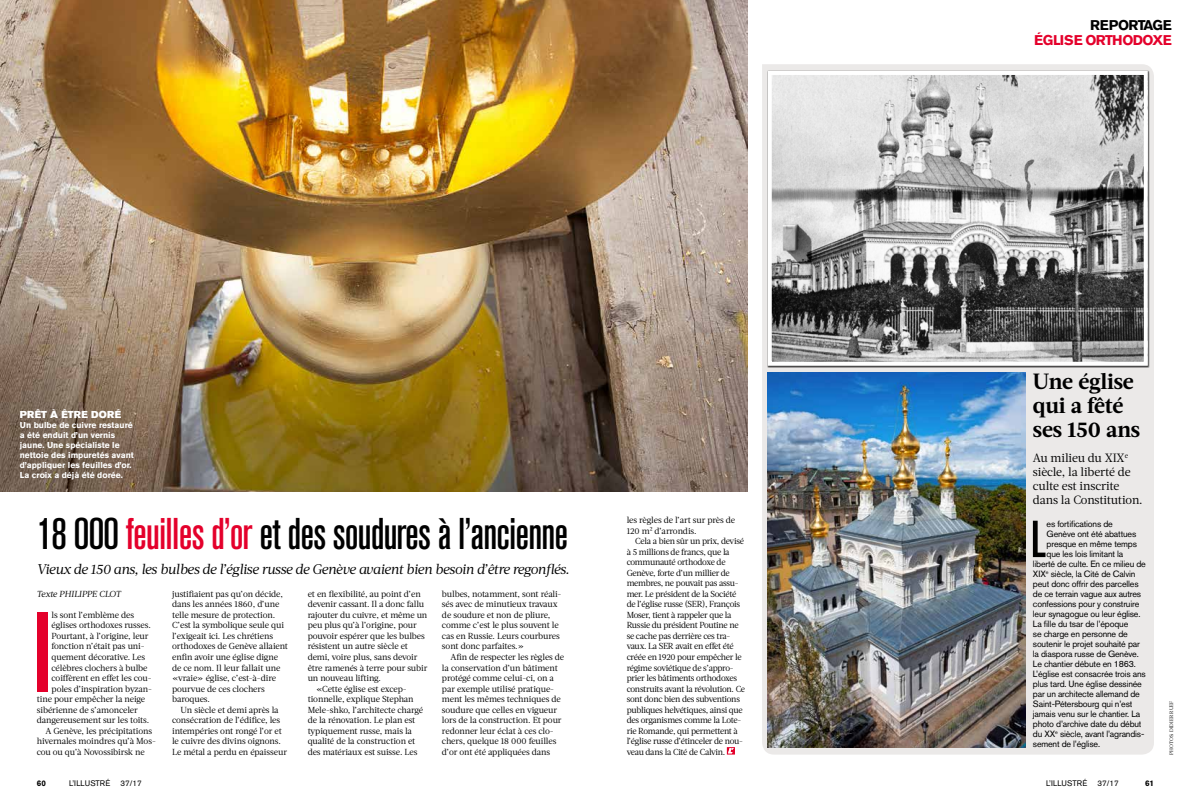
<style>
.page{position:relative;width:1191px;height:800px;background:#fff}
.page>*{position:absolute;margin:0;border:0;box-sizing:border-box;transform-origin:0 0}
.t1{font:500 condensed 112.9px "Akzidenz Grotesk BE";color:#e4002b}
.t2{font:500 condensed 51.5px "Akzidenz Grotesk BE";color:#000}
.t3{font:500 condensed 44px "Akzidenz Grotesk BE";letter-spacing:-.02em;color:#000}
.t4{font:700 22px/24px "Acta";letter-spacing:-.01em;color:#000}
.t5{font:italic 14px "Acta";letter-spacing:-.03em;color:#000}
.t6{font:700 14px "Akzidenz Grotesk BE";letter-spacing:-.03em;color:#e4002b}
.t7{font:700 14px "Akzidenz Grotesk BE";letter-spacing:-.04em;color:#000}
.t8{font:12px/14px "Acta";letter-spacing:-.01em;color:#000}
.t9{font:10px "Akzidenz Grotesk BE Super";letter-spacing:.03em;color:#fff}
.t10{font:9px "Akzidenz Grotesk BE";letter-spacing:-.02em;color:#000}
.t11{font:8.8px/10.5px "Acta";letter-spacing:-.02em;color:#000}
.t12{font:italic 8.8px "Acta";letter-spacing:-.02em;color:#000}
.t13{font:700 8.5px/10px "Akzidenz Grotesk BE";color:#fff}
.t14{font:8px "Akzidenz Grotesk BE";color:#000}
.t15{font:700 8px "Akzidenz Grotesk BE";color:#000}
.t16{font:5px "Acta";letter-spacing:-.01em;color:#000}
.s1{color:#e4002b}
</style>
<div class="page">
<div style="left:762px;top:64px;width:392px;height:690px;background:#ebe9e8"></div>
<img style="left:767px;top:372px;width:258px;height:375px">
<img style="left:0;top:0;width:748px;height:491px">
<svg style="left:727px;top:747px;width:8px;height:7px"></svg>
<img style="left:772px;top:76px;width:370px;height:284px">
<div style="left:767px;top:71px;width:380px;height:294px;border:4px solid #fff"></div>
<p class="t9" style="left:20px;top:408px;width:103px">PRÊT À ÊTRE DORÉ</p>
<p class="t13" style="left:20px;top:419px;width:116px">Un bulbe de cuivre restauré a été enduit d’un vernis jaune. Une spécialiste le nettoie des impuretés avant d’appliquer les feuilles d’or.<br>La croix a déjà été dorée.</p>
<h3 class="t3" style="left:37px;top:508px;width:533px">18 000 <span class="s1">feuilles d’or</span> et des soudures à l’ancienne</h3>
<h3 class="t5" style="left:37px;top:561px;width:534px">Vieux de 150 ans, les bulbes de l’église russe de Genève avaient bien besoin d’être regonflés.</h3>
<p class="t12" style="left:37px;top:588px;width:86px">Texte PHILIPPE CLOT</p>
<h1 class="t1" style="left:33px;top:588px;width:20px">I</h1>
<p class="t11" style="left:52px;top:609px;width:84px">ls sont l’emblème des</p>
<p class="t11" style="left:52px;top:620px;width:101px">églises orthodoxes russes.</p>
<p class="t11" style="left:52px;top:630px;width:98px">Pourtant, à l’origine, leur</p>
<p class="t11" style="left:52px;top:641px;width:95px">fonction n’était pas uni-</p>
<p class="t11" style="left:52px;top:651px;width:95px">quement décorative. Les</p>
<p class="t11" style="left:52px;top:662px;width:98px">célèbres clochers à bulbe</p>
<p class="t11" style="left:52px;top:672px;width:101px">coiffèrent en effet les cou-</p>
<p class="t11" style="left:52px;top:683px;width:102px">poles d’inspiration byzan-</p>
<p class="t11" style="left:37px;top:693px;width:110px">tine pour empêcher la neige</p>
<p class="t11" style="left:37px;top:704px;width:102px">sibérienne de s’amonceler</p>
<p class="t11" style="left:37px;top:714px;width:114px">dangereusement sur les toits.</p>
<p class="t11" style="left:45px;top:725px;width:108px">A Genève, les précipitations</p>
<p class="t11" style="left:37px;top:735px;width:120px">hivernales moindres qu’à Mos-</p>
<p class="t11" style="left:37px;top:746px;width:109px">cou ou qu’à Novossibirsk ne</p>
<p class="t11" style="left:172px;top:588px;width:117px">justifiaient pas qu’on décide, dans les années 1860, d’une telle mesure de protection.<br>C’est la symbolique seule qui l’exigeait ici. Les chrétiens orthodoxes de Genève allaient enfin avoir une église digne de ce nom. Il leur fallait une «vraie» église, c’est-à-dire pourvue de ces clochers baroques.</p>
<p class="t11" style="left:172px;top:704px;width:116px;text-indent:9px">Un siècle et demi après la consécration de l’édifice, les intempéries ont rongé l’or et le cuivre des divins oignons.<br>Le métal a perdu en épaisseur</p>
<p class="t11" style="left:308px;top:588px;width:115px">et en flexibilité, au point d’en</p>
<p class="t11" style="left:308px;top:599px;width:118px">devenir cassant. Il a donc fallu</p>
<p class="t11" style="left:308px;top:609px;width:121px">rajouter du cuivre, et même un</p>
<p class="t11" style="left:308px;top:620px;width:111px">peu plus qu’à l’origine, pour</p>
<p class="t11" style="left:308px;top:630px;width:119px">pouvoir espérer que les bulbes</p>
<p class="t11" style="left:308px;top:641px;width:102px">résistent un autre siècle et</p>
<p class="t11" style="left:308px;top:651px;width:111px">demi, voire plus, sans devoir</p>
<p class="t11" style="left:308px;top:662px;width:121px">être ramenés à terre pour subir</p>
<p class="t11" style="left:308px;top:672px;width:75px">un nouveau lifting.</p>
<p class="t11" style="left:316px;top:683px;width:92px">«Cette église est excep-</p>
<p class="t11" style="left:308px;top:693px;width:108px">tionnelle, explique Stephan</p>
<p class="t11" style="left:308px;top:704px;width:117px">Mele-shko, l’architecte chargé</p>
<p class="t11" style="left:308px;top:714px;width:109px">de la rénovation. Le plan est</p>
<p class="t11" style="left:308px;top:725px;width:106px">typiquement russe, mais la</p>
<p class="t11" style="left:308px;top:735px;width:109px">qualité de la construction et</p>
<p class="t11" style="left:308px;top:746px;width:111px">des matériaux est suisse. Les</p>
<p class="t11" style="left:442px;top:588px;width:121px">bulbes, notamment, sont réali&shy;sés avec de minutieux travaux de soudure et non de pliure, comme c’est le plus souvent le cas en Russie. Leurs courbures sont donc parfaites.»</p>
<p class="t11" style="left:442px;top:651px;width:124px;text-indent:9px">Afin de respecter les règles de la conservation d’un bâtiment protégé comme celui-ci, on a par exemple utilisé pratique&shy;ment les mêmes techniques de soudure que celles en vigueur lors de la construction. Et pour redonner leur éclat à ces clo&shy;chers, quelque 18 000 feuilles d’or ont été appliquées dans</p>
<p class="t11" style="left:626px;top:515px;width:110px">les règles de l’art sur près de<br>120 m² d’arrondis.</p>
<p class="t11" style="left:626px;top:536px;width:120px;text-indent:9px">Cela a bien sûr un prix, devisé à 5 millions de francs, que la communauté orthodoxe de<br>Genève, forte d’un millier de membres, ne pouvait pas assu&shy;mer. Le président de la Société de l’église russe (SER), François<br>Moser, tient à rappeler que la<br>Russie du président Poutine ne se cache pas derrière ces tra&shy;vaux. La SER avait en effet été créée en 1920 pour empêcher le régime soviétique de s’appro&shy;prier les bâtiments orthodoxes construits avant la révolution. Ce sont donc bien des subventions publiques helvétiques, ainsi que des organismes comme la Lote&shy;rie Romande, qui permettent à l’église russe d’étinceler de nou&shy;veau dans la Cité de Calvin.</p>
<h3 class="t7" style="left:1090px;top:17px;width:83px">REPORTAGE</h3>
<h3 class="t6" style="left:1034px;top:32px;width:139px">ÉGLISE ORTHODOXE</h3>
<h3 class="t4" style="left:1033px;top:369px;width:109px">Une église qui a fêté ses 150 ans</h3>
<h3 class="t8" style="left:1033px;top:451px;width:111px">Au milieu du XIX<sup>e </sup>siècle, la liberté de culte est inscrite dans la Constitution.</h3>
<h2 class="t2" style="left:1030px;top:510px;width:16px">L</h2>
<p class="t10" style="left:1046px;top:518px;width:68px">es fortifications de</p>
<p class="t10" style="left:1046px;top:528px;width:91px">Genève ont été abattues</p>
<p class="t10" style="left:1046px;top:538px;width:92px">presque en même temps</p>
<p class="t10" style="left:1046px;top:548px;width:78px">que les lois limitant la</p>
<p class="t10" style="left:1033px;top:558px;width:114px">liberté de culte. En ce milieu de</p>
<p class="t10" style="left:1033px;top:568px;width:104px">XIX<sup>e</sup> siècle, la Cité de Calvin</p>
<p class="t10" style="left:1033px;top:578px;width:107px">peut donc offrir des parcelles</p>
<p class="t10" style="left:1033px;top:588px;width:110px">de ce terrain vague aux autres</p>
<p class="t10" style="left:1033px;top:598px;width:108px">confessions pour y construire</p>
<p class="t10" style="left:1033px;top:608px;width:109px">leur synagogue ou leur église.</p>
<p class="t10" style="left:1033px;top:618px;width:97px">La fille du tsar de l’époque</p>
<p class="t10" style="left:1033px;top:628px;width:96px">se charge en personne de</p>
<p class="t10" style="left:1033px;top:638px;width:108px">soutenir le projet souhaité par</p>
<p class="t10" style="left:1033px;top:648px;width:107px">la diaspora russe de Genève.</p>
<p class="t10" style="left:1033px;top:658px;width:105px">Le chantier débute en 1863.</p>
<p class="t10" style="left:1033px;top:668px;width:114px">L’église est consacrée trois ans</p>
<p class="t10" style="left:1033px;top:678px;width:110px">plus tard. Une église dessinée</p>
<p class="t10" style="left:1033px;top:688px;width:108px">par un architecte allemand de</p>
<p class="t10" style="left:1033px;top:698px;width:101px">Saint-Pétersbourg qui n’est</p>
<p class="t10" style="left:1033px;top:708px;width:109px">jamais venu sur le chantier. La</p>
<p class="t10" style="left:1033px;top:718px;width:110px">photo d’archive date du début</p>
<p class="t10" style="left:1033px;top:728px;width:113px">du XX<sup>e</sup> siècle, avant l’agrandis-</p>
<p class="t10" style="left:1033px;top:738px;width:69px">sement de l’église.</p>
<p class="t16" style="left:1168px;top:754px;width:55px;rotate:-90deg">PHOTOS: DIDIER RUEF</p>
<p class="t15" style="left:37px;top:778px;width:10px">60</p>
<p class="t14" style="left:69px;top:778px;width:43px">L’ILLUSTRÉ</p>
<p class="t14" style="left:121px;top:778px;width:23px">37/17</p>
<p class="t14" style="left:1046px;top:778px;width:43px">L’ILLUSTRÉ</p>
<p class="t14" style="left:1097px;top:778px;width:23px">37/17</p>
<p class="t15" style="left:1145px;top:778px;width:10px">61</p>
</div>
